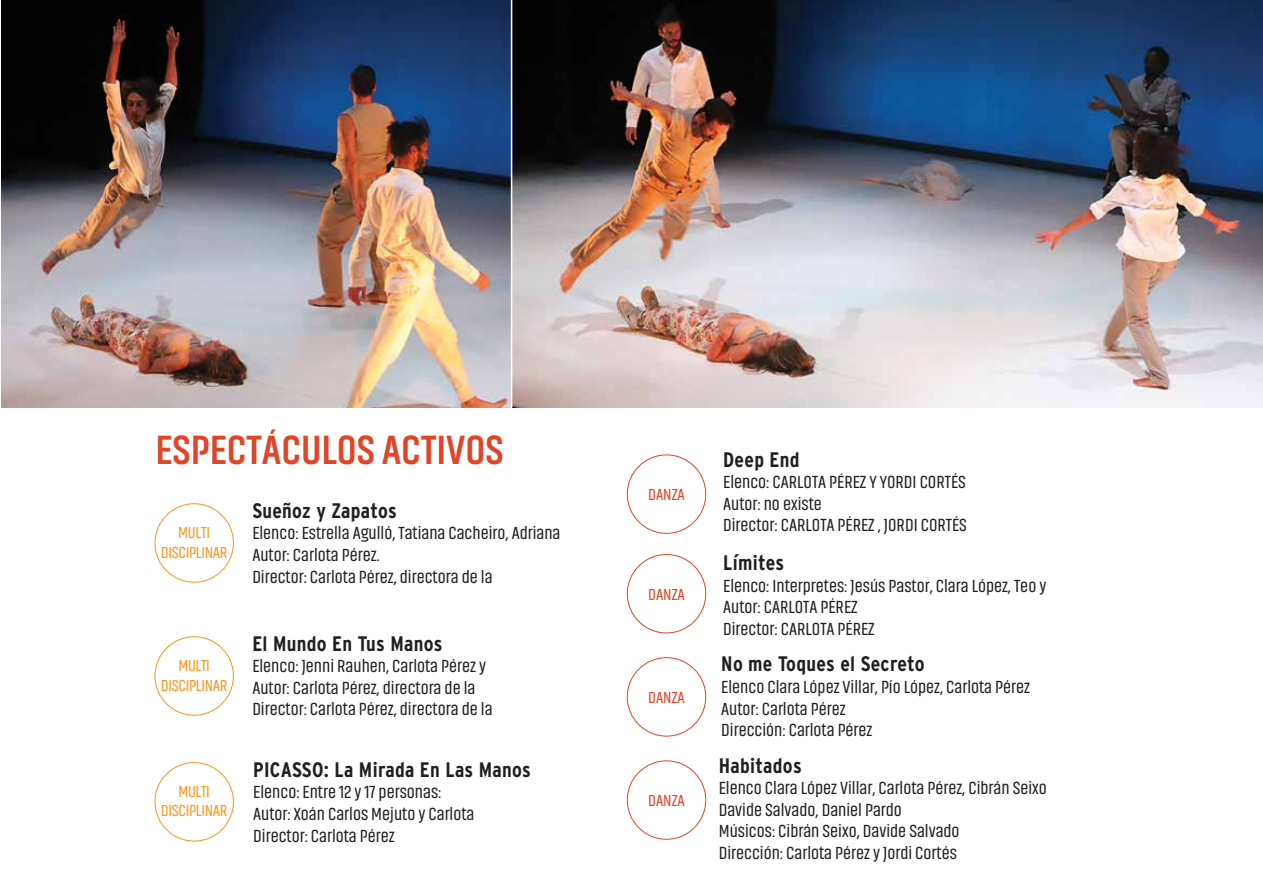
<style>
.page{position:relative;width:1263px;height:893px;background:#fff}
.page>*{position:absolute;margin:0;border:0;box-sizing:border-box;transform-origin:0 0}
.t1{font:700 41.55px "Akhand";color:#e04527}
.t2{font:700 condensed 21px "Interstate";letter-spacing:.015em;color:#231f20}
.t3{font:18px/21.6px "Akhand";color:#231f20}
.t4{font:16.35px/19.6px "Akhand";letter-spacing:-.02em;color:#f8971d;text-align:center}
.t5{font:16.35px "Akhand";color:#e04527}
</style>
<div class="page">
<img style="left:1px;top:0;width:510px;height:407px">
<div style="left:155px;top:503px;width:79px;height:80px;border:1px solid #f8971d;border-radius:50%"></div>
<div style="left:155px;top:636px;width:79px;height:79px;border:1px solid #f8971d;border-radius:50%"></div>
<div style="left:155px;top:762px;width:79px;height:79px;border:1px solid #f8971d;border-radius:50%"></div>
<img style="left:512px;top:0;width:751px;height:407px">
<div style="left:627px;top:554px;width:79px;height:79px;border:1px solid #e04527;border-radius:50%"></div>
<div style="left:627px;top:657px;width:79px;height:79px;border:1px solid #e04527;border-radius:50%"></div>
<div style="left:627px;top:760px;width:79px;height:80px;border:1px solid #e04527;border-radius:50%"></div>
<div style="left:627px;top:454px;width:79px;height:80px;border:1px solid #e04527;border-radius:50%"></div>
<h1 class="t1" style="left:156px;top:428px;width:349px">ESPECTÁCULOS ACTIVOS</h1>
<p class="t4" style="left:161px;top:523px;width:68px">MULTI<br>DISCIPLINAR</p>
<p class="t4" style="left:161px;top:656px;width:68px">MULTI<br>DISCIPLINAR</p>
<p class="t4" style="left:161px;top:781px;width:68px">MULTI<br>DISCIPLINAR</p>
<p class="t2" style="left:252px;top:499px;width:146px">Sueñoz y Zapatos</p>
<p class="t3" style="left:252px;top:523px;width:310px">Elenco: Estrella Agulló, Tatiana Cacheiro, Adriana<br>Autor: Carlota Pérez.<br>Director: Carlota Pérez, directora de la</p>
<p class="t2" style="left:252px;top:631px;width:192px">El Mundo En Tus Manos</p>
<p class="t3" style="left:252px;top:655px;width:242px">Elenco: Jenni Rauhen, Carlota Pérez y<br>Autor: Carlota Pérez, directora de la<br>Director: Carlota Pérez, directora de la</p>
<p class="t2" style="left:253px;top:758px;width:279px">PICASSO: La Mirada En Las Manos</p>
<p class="t3" style="left:253px;top:781px;width:223px">Elenco: Entre 12 y 17 personas:<br>Autor: Xoán Carlos Mejuto y Carlota<br>Director: Carlota Pérez</p>
<p class="t5" style="left:648px;top:486px;width:38px">DANZA</p>
<p class="t5" style="left:648px;top:586px;width:38px">DANZA</p>
<p class="t5" style="left:648px;top:689px;width:38px">DANZA</p>
<p class="t5" style="left:648px;top:792px;width:38px">DANZA</p>
<p class="t2" style="left:723px;top:448px;width:78px">Deep End</p>
<p class="t3" style="left:723px;top:471px;width:245px">Elenco: CARLOTA PÉREZ Y YORDI CORTÉS<br>Autor: no existe<br>Director: CARLOTA PÉREZ , JORDI CORTÉS</p>
<p class="t2" style="left:723px;top:551px;width:63px">Límites</p>
<p class="t3" style="left:723px;top:575px;width:325px">Elenco: Interpretes: Jesús Pastor, Clara López, Teo y<br>Autor: CARLOTA PÉREZ<br>Director: CARLOTA PÉREZ</p>
<p class="t2" style="left:721px;top:652px;width:205px">No me Toques el Secreto</p>
<p class="t3" style="left:721px;top:676px;width:310px">Elenco Clara López Villar, Pío López, Carlota Pérez<br>Autor: Carlota Pérez<br>Dirección: Carlota Pérez</p>
<p class="t2" style="left:719px;top:753px;width:84px">Habitados</p>
<p class="t3" style="left:719px;top:777px;width:329px">Elenco Clara López Villar, Carlota Pérez, Cibrán Seixo Davide Salvado, Daniel Pardo<br>Músicos: Cibrán Seixo, Davide Salvado<br>Dirección: Carlota Pérez y Jordi Cortés</p>
</div>
